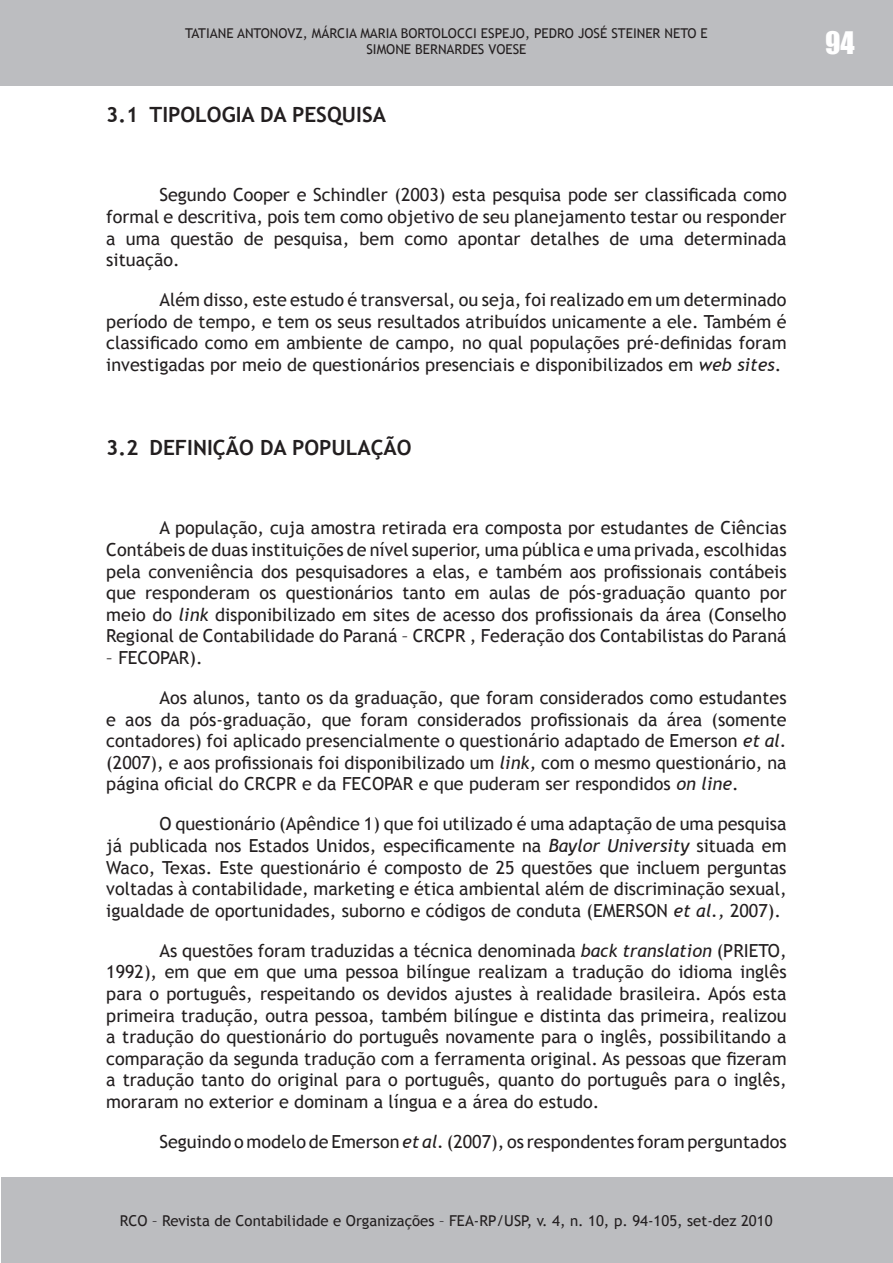
<style>
.page{position:relative;width:893px;height:1263px;background:#fff}
.page>*{position:absolute;margin:0;border:0;box-sizing:border-box;transform-origin:0 0}
.t1{font:28.5px "Impact";color:#fff}
.Heading_2{font:700 21px "Trebuchet MS";color:#231f20}
.t2{font:18px/21.6px "Trebuchet MS";color:#231f20;text-align:justify}
.t3{font:15px "Trebuchet MS";color:#231f20}
.t4{font:13.5px "Trebuchet MS";color:#231f20}
.s1{font-style:italic}
</style>
<div class="page">
<div style="left:0;top:0;width:893px;height:85px;background:#bcbdc0"></div>
<div style="left:1px;top:1178px;width:892px;height:85px;background:#bcbdc0"></div>
<p class="t4" style="left:185px;top:25px;width:233px">Tatiane Antonovz, Márc ia Maria Bortolocc</p>
<p class="t4" style="left:473px;top:25px;width:24px">i Espejo</p>
<p class="t4" style="left:525px;top:25px;width:26px">, Pedro</p>
<p class="t4" style="left:578px;top:25px;width:96px">José Steiner Neto</p>
<p class="t4" style="left:701px;top:25px;width:7px">e</p>
<p class="t4" style="left:366px;top:41px;width:89px">Simone Bernardes</p>
<p class="t4" style="left:488px;top:41px;width:9px">Voese</p>
<p class="Heading_2" style="left:106px;top:101px;width:69px">3.1 TIPOLOGIA</p>
<p class="Heading_2" style="left:260px;top:101px;width:45px">DA PESQUISA</p>
<p class="t2" style="left:106px;top:184px;width:682px;text-indent:53px">Segundo Cooper e Schindler (2003) esta pesquisa pode ser classificada como formal e descritiva, pois tem como objetivo de seu planejamento testar ou responder a uma questão de pesquisa, bem como apontar detalhes de uma determinada situação.</p>
<p class="t2" style="left:106px;top:289px;width:682px;text-indent:53px">Além disso, este estudo é transversal, ou seja, foi realizado em um determinado período de tempo, e tem os seus resultados atribuídos unicamente a ele. Também é classificado como em ambiente de campo, no qual populações pré-definidas foram investigadas por meio de questionários presenciais e disponibilizados em <span class="s1">web sites</span>.</p>
<p class="Heading_2" style="left:106px;top:434px;width:68px">3.2 DEFINI</p>
<p class="Heading_2" style="left:213px;top:434px;width:94px">ÇÃO DA POPULA</p>
<p class="Heading_2" style="left:371px;top:434px;width:40px">ÇÃO</p>
<p class="t2" style="left:106px;top:517px;width:682px;text-indent:53px">A população, cuja amostra retirada era composta por estudantes de Ciências Contábeis de duas instituições de nível superior, uma pública e uma privada, escolhidas pela conveniência dos pesquisadores a elas, e também aos profissionais contábeis que responderam os questionários tanto em aulas de pós-graduação quanto por meio do <span class="s1">link</span> disponibilizado em sites de acesso dos profissionais da área (Conselho Regional de Contabilidade do Paraná – CRCPR , Federação dos Contabilistas do Paraná</p>
<p class="t2" style="left:106px;top:647px;width:98px">– FECOPAR).</p>
<p class="t2" style="left:106px;top:687px;width:682px;text-indent:53px">Aos alunos, tanto os da graduação, que foram considerados como estudantes e aos da pós-graduação, que foram considerados profissionais da área (somente contadores) foi aplicado presencialmente o questionário adaptado de Emerson <span class="s1">et al. </span>(2007), e aos profissionais foi disponibilizado um <span class="s1">link,</span> com o mesmo questionário, na página oficial do CRCPR e da FECOPAR e que puderam ser respondidos <span class="s1">on line</span>.</p>
<p class="t2" style="left:106px;top:813px;width:682px;text-indent:53px">O questionário (Apêndice 1) que foi utilizado é uma adaptação de uma pesquisa já publicada nos Estados Unidos, especificamente na <span class="s1">Baylor University</span> situada em Waco, Texas. Este questionário é composto de 25 questões que incluem perguntas voltadas à contabilidade, marketing e ética ambiental além de discriminação sexual, igualdade de oportunidades, suborno e códigos de conduta (EMERSON <span class="s1">et al.,</span> 2007).</p>
<p class="t2" style="left:106px;top:940px;width:682px;text-indent:53px">As questões foram traduzidas a técnica denominada <span class="s1">back translation</span> (PRIETO, 1992), em que em que uma pessoa bilíngue realizam a tradução do idioma inglês para o português, respeitando os devidos ajustes à realidade brasileira. Após esta primeira tradução, outra pessoa, também bilíngue e distinta das primeira, realizou a tradução do questionário do português novamente para o inglês, possibilitando a comparação da segunda tradução com a ferramenta original. As pessoas que fizeram a tradução tanto do original para o português, quanto do português para o inglês, moraram no exterior e dominam a língua e a área do estudo.</p>
<p class="t2" style="left:159px;top:1131px;width:629px">Seguindo o modelo de Emerson <span class="s1">et al.</span> (2007), os respondentes foram perguntados</p>
<p class="t3" style="left:120px;top:1212px;width:654px">RCO – Revista de Contabilidade e Organizações – FEA-RP/USP, v. 4, n. 10, p. 94-105, set-dez 2010</p>
<h1 class="t1" style="left:825px;top:21px;width:31px">94</h1>
</div>
